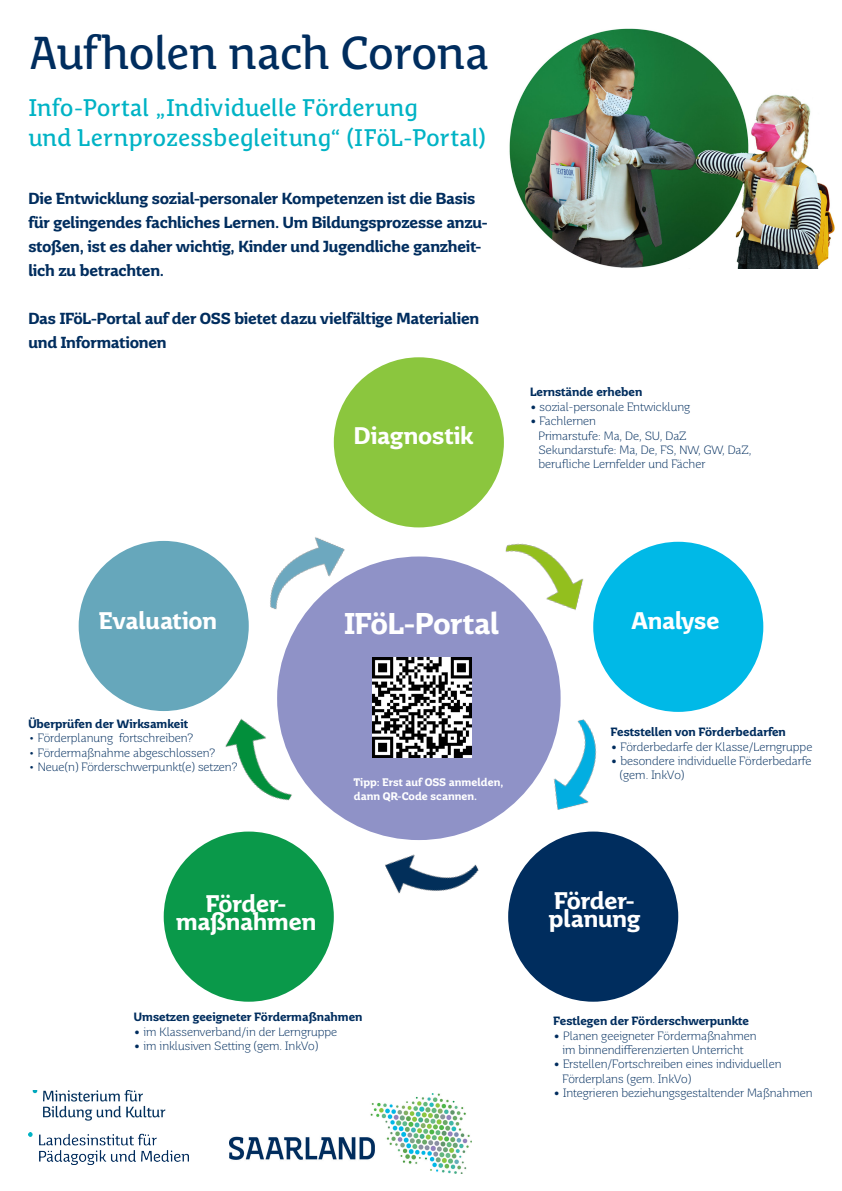
<style>
.page{position:relative;width:842px;height:1191px;background:#fff}
.page>*{position:absolute;margin:0;border:0;box-sizing:border-box;transform-origin:0 0}
.t1{font:46px "Saar Pro Headline";letter-spacing:-.02em;color:#002d5e}
.t2{font:700 30px "Saar Pro";letter-spacing:-.01em;color:#fff}
.t3{font:24px "Saar Pro Headline";color:#00b3c5}
.t4{font:700 24px "Saar Pro";letter-spacing:-.01em;color:#fff}
.t5{font:700 16px/24px "Saar Pro";letter-spacing:-.01em;color:#002d5e}
.t6{font:300 12px "Saar Pro";color:#002d5e}
.t7{font:700 12px "Saar Pro";color:#002d5e}
.t8{font:700 11px "Saar Pro";letter-spacing:.005em;color:#fff}
.s1{font-weight:700}
.s2{font-weight:400}
</style>
<div class="page">
<img style="left:230px;top:1093px;width:241px;height:80px">
<img style="left:509px;top:28px;width:326px;height:240px">
<div style="left:79px;top:541px;width:170px;height:170px;background:#66a7bb;border-radius:50%"></div>
<div style="left:277px;top:556px;width:284px;height:284px;background:#8f92c7;border-radius:50%"></div>
<div style="left:334px;top:357px;width:170px;height:170px;background:#8bc63e;border-radius:50%"></div>
<div style="left:508px;top:831px;width:170px;height:170px;background:#002d5e;border-radius:50%"></div>
<div style="left:593px;top:542px;width:170px;height:170px;background:#00b9e7;border-radius:50%"></div>
<div style="left:164px;top:831px;width:170px;height:170px;background:#0a994a;border-radius:50%"></div>
<img style="left:372px;top:658px;width:99px;height:99px">
<img style="left:28px;top:1132px;width:161px;height:32px">
<img style="left:32px;top:1090px;width:134px;height:31px">
<img style="left:242px;top:537px;width:127px;height:101px">
<img style="left:485px;top:543px;width:111px;height:92px">
<img style="left:512px;top:707px;width:85px;height:103px">
<img style="left:369px;top:818px;width:126px;height:76px">
<img style="left:225px;top:703px;width:98px;height:100px">
<p class="t1" style="left:28px;top:25px;width:462px">Aufholen nach Corona</p>
<p class="t3" style="left:28px;top:93px;width:391px">Info-Portal „Individuelle Förderung</p>
<p class="t3" style="left:28px;top:123px;width:460px">und Lernprozessbegleitung“ (IFöL-Portal)</p>
<p class="t5" style="left:28px;top:186px;width:461px">Die Entwicklung sozial-personaler Kompetenzen ist die Basis für gelingendes fachliches Lernen. Um Bildungsprozesse anzu&shy;stoßen, ist es daher wichtig, Kinder und Jugendliche ganzheit&shy;lich zu betrachten.</p>
<p class="t5" style="left:28px;top:306px;width:452px">Das IFöL-Portal auf der OSS bietet dazu vielfältige Materialien und Informationen</p>
<p class="t4" style="left:354px;top:421px;width:121px">Diagnostik</p>
<p class="t7" style="left:530px;top:385px;width:114px">Lernstände erheben</p>
<p class="t6" style="left:530px;top:400px;width:162px"><span class="s1">•</span> sozial-personale Entwicklung</p>
<p class="t6" style="left:530px;top:414px;width:68px"><span class="s1">•</span> Fachlernen</p>
<p class="t6" style="left:539px;top:428px;width:149px">Primarstufe: Ma, De, SU, DaZ</p>
<p class="t6" style="left:539px;top:443px;width:214px">Sekundarstufe: Ma, De, FS, NW, GW, DaZ,</p>
<p class="t6" style="left:539px;top:457px;width:168px">berufliche Lernfelder und Fächer</p>
<p class="t4" style="left:99px;top:606px;width:120px">Evaluation</p>
<p class="t7" style="left:28px;top:716px;width:161px">Überprüfen der Wirksamkeit</p>
<p class="t6" style="left:28px;top:731px;width:167px"><span class="s2">•</span> Förderplanung fortschreiben?</p>
<p class="t6" style="left:28px;top:746px;width:189px"><span class="s2">•</span> Fördermaßnahme abgeschlossen?</p>
<p class="t6" style="left:28px;top:760px;width:211px"><span class="s2">•</span> Neue(n) Förderschwerpunkt(e) setzen?</p>
<p class="t2" style="left:344px;top:604px;width:156px">IFöL-Portal</p>
<p class="t8" style="left:354px;top:775px;width:151px">Tipp: Erst auf OSS anmelden,</p>
<p class="t8" style="left:354px;top:789px;width:125px">dann QR-Code scannen.</p>
<p class="t4" style="left:206px;top:888px;width:81px">Förder-</p>
<p class="t4" style="left:176px;top:906px;width:142px">maßnahmen</p>
<p class="t7" style="left:134px;top:1009px;width:230px">Umsetzen geeigneter Fördermaßnahmen</p>
<p class="t6" style="left:134px;top:1024px;width:205px"><span class="s1">•</span> im Klassenverband/in der Lerngruppe</p>
<p class="t6" style="left:134px;top:1039px;width:186px"><span class="s1">•</span> im inklusiven Setting (gem. InkVo)</p>
<p class="t4" style="left:631px;top:606px;width:89px">Analyse</p>
<p class="t7" style="left:611px;top:724px;width:177px">Feststellen von Förderbedarfen</p>
<p class="t6" style="left:611px;top:739px;width:203px"><span class="s1">•</span> Förderbedarfe der Klasse/Lerngruppe</p>
<p class="t6" style="left:611px;top:754px;width:202px"><span class="s1">•</span> besondere individuelle Förderbedarfe</p>
<p class="t6" style="left:620px;top:768px;width:66px">(gem. InkVo)</p>
<p class="t4" style="left:555px;top:885px;width:81px">Förder-</p>
<p class="t4" style="left:549px;top:903px;width:93px">planung</p>
<p class="t7" style="left:553px;top:1013px;width:197px">Festlegen der Förderschwerpunkte</p>
<p class="t6" style="left:553px;top:1028px;width:205px"><span class="s1">•</span> Planen geeigneter Fördermaßnahmen</p>
<p class="t6" style="left:562px;top:1043px;width:183px">im binnendifferenzierten Unterricht</p>
<p class="t6" style="left:553px;top:1057px;width:229px"><span class="s1">•</span> Erstellen/Fortschreiben eines individuellen</p>
<p class="t6" style="left:562px;top:1071px;width:130px">Förderplans (gem. InkVo)</p>
<p class="t6" style="left:553px;top:1086px;width:261px"><span class="s1">•</span> Integrieren beziehungsgestaltender Maßnahmen</p>
</div>
